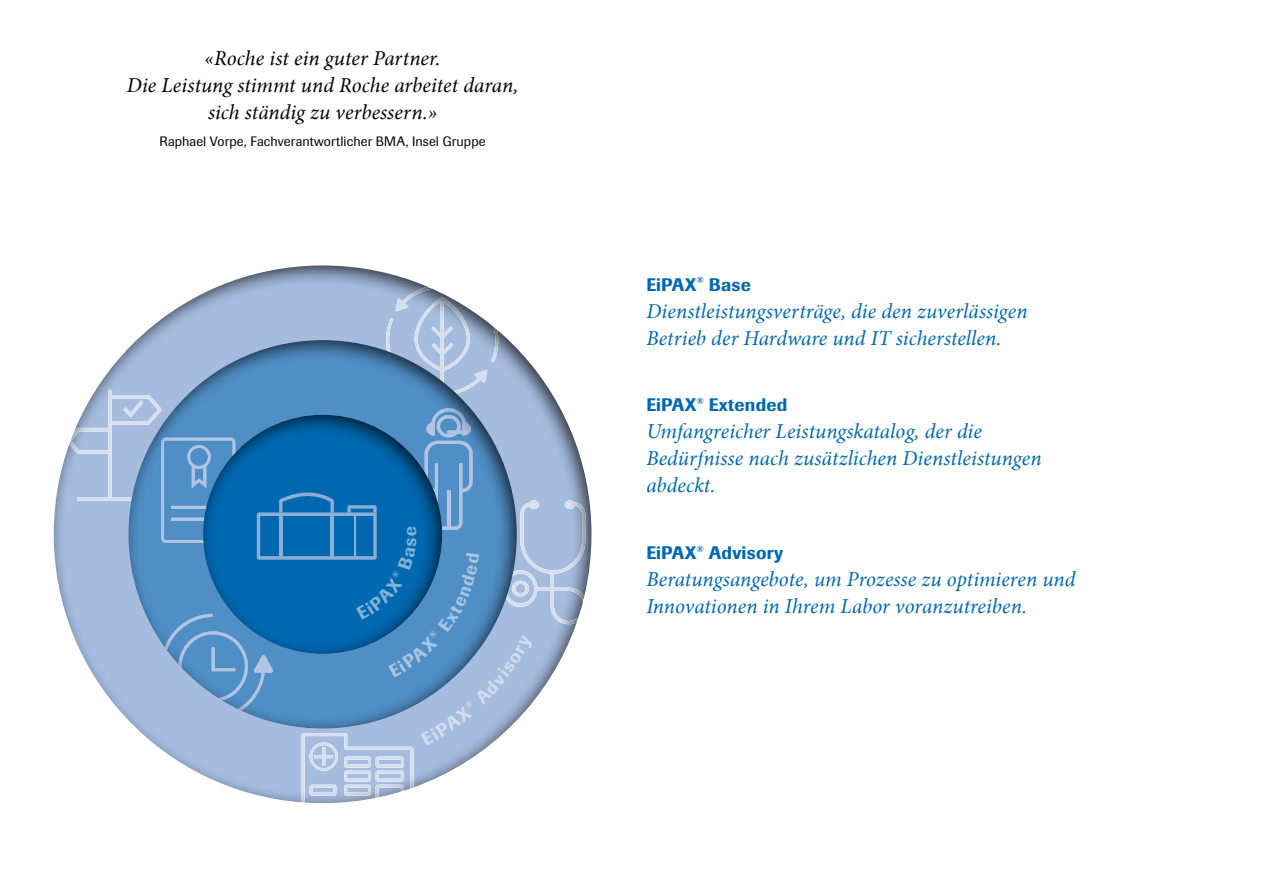
<style>
.page{position:relative;width:1263px;height:893px;background:#fff}
.page>*{position:absolute;margin:0;border:0;box-sizing:border-box;transform-origin:0 0}
.t1{font:italic 21px/27px "Minion";letter-spacing:.005em;color:#0068b1}
.t2{font:italic 21px/27px "Minion";color:#000;text-align:center}
.t3{font:500 18px "Imago";letter-spacing:.015em;color:#0068b1}
.t4{font:13.5px "Imago";letter-spacing:.005em;color:#000}
</style>
<div class="page">
<div style="left:40px;top:254px;width:566px;height:551px;background:#000;opacity:.75"></div>
<svg style="left:69px;top:287px;width:516px;height:516px"></svg>
<p class="t2" style="left:127px;top:45px;width:393px">«Roche ist ein guter Partner.<br>Die Leistung stimmt und Roche arbeitet daran, sich ständig zu verbessern.»</p>
<p class="t4" style="left:160px;top:133px;width:327px">Raphael Vorpe, Fachverantwortlicher BMA, Insel Gruppe</p>
<p class="t3" style="left:646px;top:273px;width:106px">EiPAX<sup>®</sup> Base</p>
<p class="t1" style="left:646px;top:297px;width:383px">Dienstleistungsverträge, die den zuverlässigen<br>Betrieb der Hardware und IT sicherstellen.</p>
<p class="t3" style="left:646px;top:393px;width:143px">EiPAX<sup>®</sup> Extended</p>
<p class="t1" style="left:646px;top:418px;width:397px">Umfangreicher Leistungskatalog, der die<br>Bedürfnisse nach zusätzlichen Dienstleistungen abdeckt.</p>
<p class="t3" style="left:646px;top:541px;width:138px">EiPAX<sup>®</sup> Advisory</p>
<p class="t1" style="left:646px;top:566px;width:431px">Beratungsangebote, um Prozesse zu optimieren und<br>Innovationen in Ihrem Labor voranzutreiben.</p>
</div>
